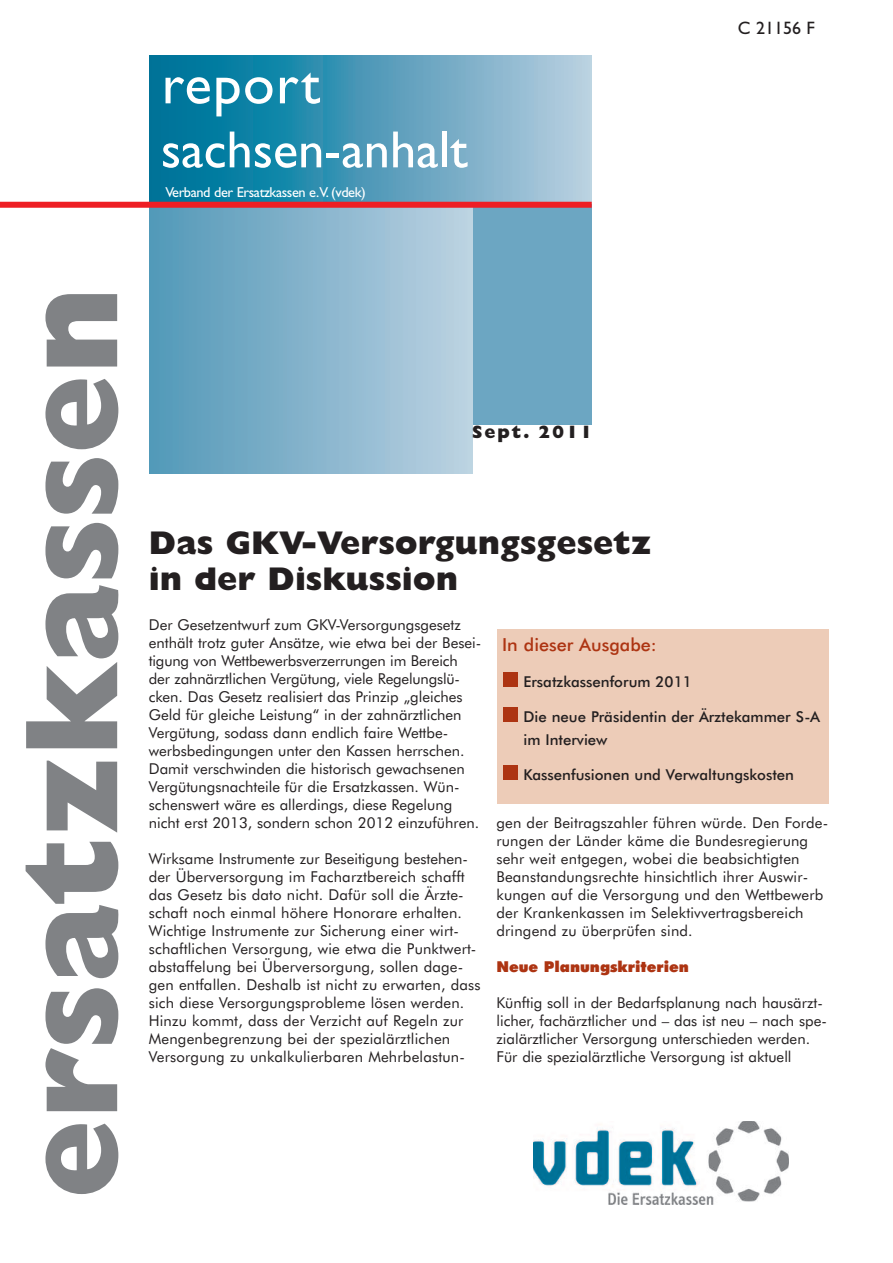
<style>
.page{position:relative;width:893px;height:1263px;background:#fff}
.page>*{position:absolute;margin:0;border:0;box-sizing:border-box;transform-origin:0 0}
.t1{font:800 133.5px "Gill Sans";color:#808285}
.t2{font:57px "Gill Sans";letter-spacing:.025em;color:#fff}
.t3{font:52.5px "Gill Sans";color:#fff}
.t4{font:800 33px/36px "Gill Sans";color:#231f20}
.t5{font:500 18px "Futura BT";color:#ad3412}
.t6{font:800 18px "Gill Sans";letter-spacing:.1em;color:#231f20}
.t7{font:18px "Gill Sans";color:#231f20}
.t8{font:15px/18px "Futura BT";color:#231f20}
.t9{font:500 15px/22.5px "Futura BT";color:#231f20}
.t10{font:900 15px "Futura BT";color:#ad3412}
.t11{font:14.4px "Gill Sans";letter-spacing:-.03em;color:#fff}
</style>
<div class="page">
<div style="left:150px;top:203px;width:442px;height:222px;background:#6ca6c2"></div>
<div style="left:150px;top:203px;width:322px;height:270px;background:linear-gradient(to right,#5298b8,#bcd2e2)"></div>
<svg style="left:150px;top:55px;width:442px;height:147px;background:#4e9bb9"></svg>
<div style="left:0;top:202px;width:592px;height:6px;background:#ee1e24"></div>
<div style="left:498px;top:629px;width:331px;height:175px;background:#edccb8"></div>
<div style="left:504px;top:708px;width:14px;height:14px;background:#ad3412"></div>
<div style="left:504px;top:766px;width:14px;height:14px;background:#ad3412"></div>
<div style="left:504px;top:672px;width:14px;height:15px;background:#ad3412"></div>
<img style="left:534px;top:1121px;width:255px;height:84px">
<h2 class="t2" style="left:162px;top:63px;width:160px">report</h2>
<h3 class="t3" style="left:161px;top:130px;width:308px">sachsen-anhalt</h3>
<p class="t11" style="left:165px;top:187px;width:202px">Verband der Ersatzkassen e.V. (vdek)</p>
<p class="t7" style="left:738px;top:21px;width:79px">C 21156 F</p>
<h1 class="t1" style="left:22px;top:1199px;width:913px;rotate:-90deg">ersatzkassen</h1>
<p class="t6" style="left:472px;top:425px;width:122px">Sept. 2011</p>
<h3 class="t4" style="left:149px;top:528px;width:504px">Das GKV-Versorgungsgesetz in der Diskussion</h3>
<p class="t8" style="left:149px;top:617px;width:334px">Der Gesetzentwurf zum GKV-Versorgungsgesetz enthält trotz guter Ansätze, wie etwa bei der Besei&shy;tigung von Wettbewerbsverzerrungen im Bereich der zahnärztlichen Vergütung, viele Regelungslü&shy;cken. Das Gesetz realisiert das Prinzip „gleiches Geld für gleiche Leistung“ in der zahnärztlichen Vergütung, sodass dann endlich faire Wettbe&shy;werbsbedingungen unter den Kassen herrschen.<br>Damit verschwinden die historisch gewachsenen Vergütungsnachteile für die Ersatzkassen. Wün&shy;schenswert wäre es allerdings, diese Regelung nicht erst 2013, sondern schon 2012 einzuführen.</p>
<p class="t8" style="left:149px;top:851px;width:333px">Wirksame Instrumente zur Beseitigung bestehen&shy;der Überversorgung im Facharztbereich schafft das Gesetz bis dato nicht. Dafür soll die Ärzte&shy;schaft noch einmal höhere Honorare erhalten.<br>Wichtige Instrumente zur Sicherung einer wirt&shy;schaftlichen Versorgung, wie etwa die Punktwert&shy;abstaffelung bei Überversorgung, sollen dage&shy;gen entfallen. Deshalb ist nicht zu erwarten, dass sich diese Versorgungsprobleme lösen werden.<br>Hinzu kommt, dass der Verzicht auf Regeln zur Mengenbegrenzung bei der spezialärztlichen Versorgung zu unkalkulierbaren Mehrbelastun-</p>
<p class="t5" style="left:502px;top:638px;width:156px">In dieser Ausgabe:</p>
<p class="t9" style="left:523px;top:671px;width:170px">Ersatzkassenforum 2011</p>
<p class="t9" style="left:523px;top:707px;width:298px">Die neue Präsidentin der Ärztekammer S-A im Interview</p>
<p class="t9" style="left:523px;top:764px;width:272px">Kassenfusionen und Verwaltungskosten</p>
<p class="t8" style="left:496px;top:815px;width:333px">gen der Beitragszahler führen würde. Den Forde&shy;rungen der Länder käme die Bundesregierung sehr weit entgegen, wobei die beabsichtigten Beanstandungsrechte hinsichtlich ihrer Auswir&shy;kungen auf die Versorgung und den Wettbewerb der Krankenkassen im Selektivvertragsbereich dringend zu überprüfen sind.</p>
<p class="t10" style="left:496px;top:961px;width:194px">Neue Planungskriterien</p>
<p class="t8" style="left:496px;top:995px;width:332px">Künftig soll in der Bedarfsplanung nach hausärzt&shy;licher, fachärztlicher und – das ist neu – nach spe&shy;zialärztlicher Versorgung unterschieden werden.<br>Für die spezialärztliche Versorgung ist aktuell</p>
</div>
